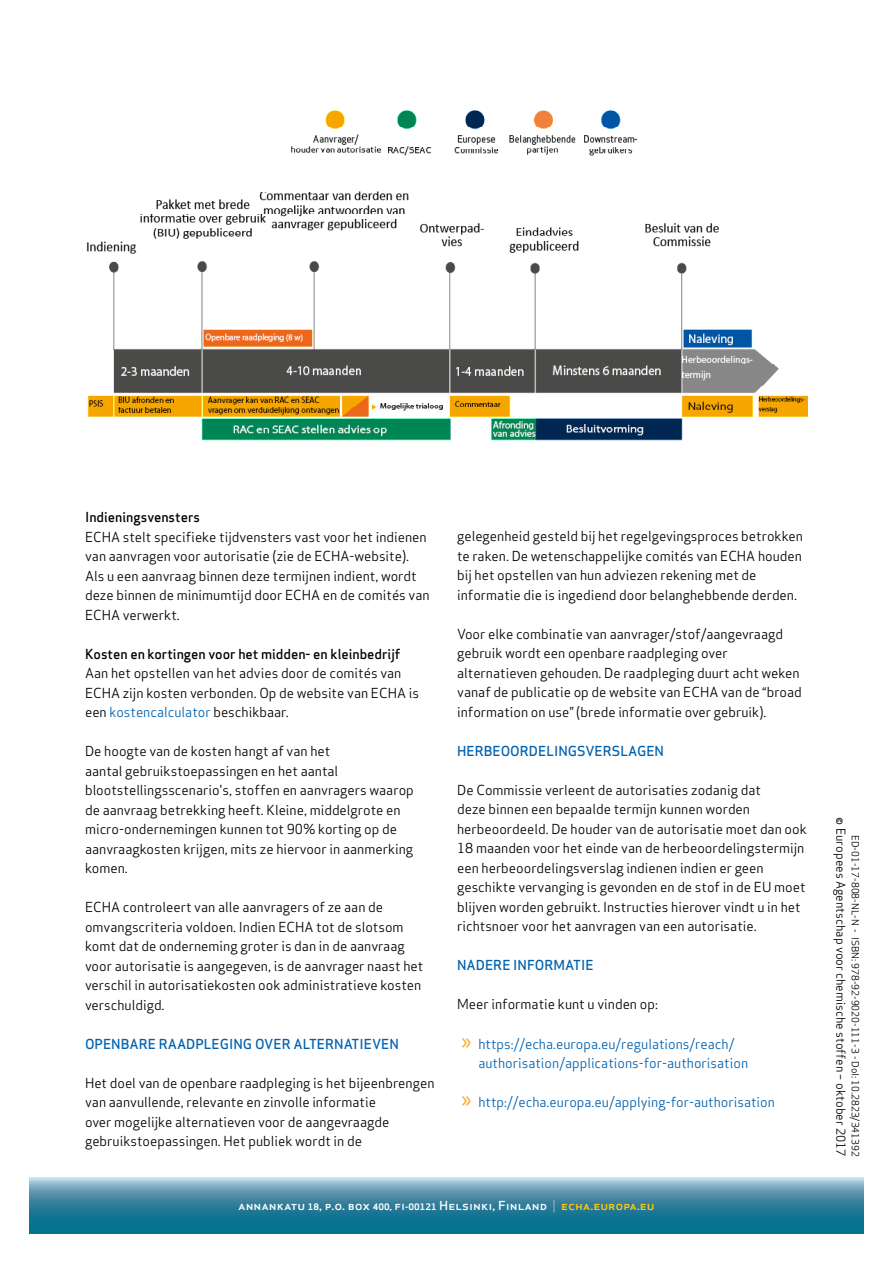
<style>
.page{position:relative;width:893px;height:1263px;background:#fff}
.page>*{position:absolute;margin:0;border:0;box-sizing:border-box;transform-origin:0 0}
.t1{font:13.5px/19.5px "Apex Sans";color:#000}
.t2{font:13.5px/19.5px "Apex Sans";color:#0061af}
.t3{font:500 13.5px "Apex Sans";color:#0061af}
.t4{font:500 13.5px "Apex Sans";color:#000}
.t5{font:500 12.15px "Apex Sans";color:#fff;scale:1.08 1}
.t6{font:12px "Apex Sans";color:#000}
.t7{font:9.75px "Apex Sans";color:#000}
.s1{color:#0061af}
.s2{font-family:"Myriad Pro";font-size:24px;color:#faa61a}
.s3{font-weight:700;font-size:8.7px}
.s4{font-weight:700;font-size:8.25px}
.s5{font-weight:300}
.s6{color:#ffcb05}
</style>
<div class="page">
<svg style="left:30px;top:1178px;width:833px;height:55px;background:#3e8aa5"></svg>
<img style="left:86px;top:110px;width:722px;height:331px">
<p class="t4" style="left:85px;top:505px;width:117px">Indieningsvensters</p>
<p class="t1" style="left:85px;top:526px;width:346px">ECHA stelt specifieke tijdvensters vast voor het indienen van aanvragen voor autorisatie (zie de ECHA-website).<br>Als u een aanvraag binnen deze termijnen indient, wordt deze binnen de minimumtijd door ECHA en de comités van ECHA verwerkt.</p>
<p class="t4" style="left:85px;top:642px;width:317px">Kosten en kortingen voor het midden- en kleinbedrijf</p>
<p class="t1" style="left:85px;top:662px;width:335px">Aan het opstellen van het advies door de comités van<br>ECHA zijn kosten verbonden. Op de website van ECHA is een <span class="s1">kostencalculator</span> beschikbaar.</p>
<p class="t1" style="left:85px;top:740px;width:330px">De hoogte van de kosten hangt af van het<br>aantal gebruikstoepassingen en het aantal blootstellingsscenario's, stoffen en aanvragers waarop de aanvraag betrekking heeft. Kleine, middelgrote en micro-ondernemingen kunnen tot 90% korting op de aanvraagkosten krijgen, mits ze hiervoor in aanmerking komen.</p>
<p class="t1" style="left:85px;top:896px;width:340px">ECHA controleert van alle aanvragers of ze aan de omvangscriteria voldoen. Indien ECHA tot de slotsom komt dat de onderneming groter is dan in de aanvraag voor autorisatie is aangegeven, is de aanvrager naast het verschil in autorisatiekosten ook administratieve kosten verschuldigd.</p>
<p class="t3" style="left:85px;top:1032px;width:315px">OPENBARE RAADPLEGING OVER ALTERNATIEVEN</p>
<p class="t1" style="left:85px;top:1071px;width:351px">Het doel van de openbare raadpleging is het bijeenbrengen van aanvullende, relevante en zinvolle informatie<br>over mogelijke alternatieven voor de aangevraagde gebruikstoepassingen. Het publiek wordt in de</p>
<p class="t1" style="left:457px;top:525px;width:347px">gelegenheid gesteld bij het regelgevingsproces betrokken te raken. De wetenschappelijke comités van ECHA houden bij het opstellen van hun adviezen rekening met de informatie die is ingediend door belanghebbende derden.</p>
<p class="t1" style="left:457px;top:623px;width:346px">Voor elke combinatie van aanvrager/stof/aangevraagd gebruik wordt een openbare raadpleging over alternatieven gehouden. De raadpleging duurt acht weken vanaf de publicatie op de website van ECHA van de “broad information on use” (brede informatie over gebruik).</p>
<p class="t3" style="left:457px;top:739px;width:208px">HERBEOORDELINGSVERSLAGEN</p>
<p class="t1" style="left:457px;top:779px;width:351px">De Commissie verleent de autorisaties zodanig dat<br>deze binnen een bepaalde termijn kunnen worden herbeoordeeld. De houder van de autorisatie moet dan ook 18 maanden voor het einde van de herbeoordelingstermijn een herbeoordelingsverslag indienen indien er geen geschikte vervanging is gevonden en de stof in de EU moet blijven worden gebruikt. Instructies hierover vindt u in het richtsnoer voor het aanvragen van een autorisatie.</p>
<p class="t3" style="left:457px;top:953px;width:138px">NADERE INFORMATIE</p>
<p class="t1" style="left:457px;top:993px;width:202px">Meer informatie kunt u vinden op:</p>
<p class="t2" style="left:478px;top:1033px;width:271px;text-indent:-17px"><span class="s2">»</span> https://echa.europa.eu/regulations/reach/ authorisation/applications-for-authorisation</p>
<p class="t2" style="left:461px;top:1091px;width:315px"><span class="s2">»</span> http://echa.europa.eu/applying-for-authorisation</p>
<p class="t5" style="left:238px;top:1195px;width:387px">annankatu <span class="s3">18</span>, p.o. box <span class="s3">400,</span> fi<span class="s4">-</span><span class="s3">00121</span> Helsinki, Finland <span class="s5">|</span> <span class="s6">echa.europa.eu</span></p>
<p class="t6" style="left:851px;top:817px;width:341px;rotate:90deg">© Europees Agentschap voor chemische stoffen – oktober 2017</p>
<p class="t7" style="left:863px;top:835px;width:323px;rotate:90deg">ED-01-17-808-NL-N - ISBN: 978-92-9020-111-3 - DoI: 10.2823/341392</p>
</div>
